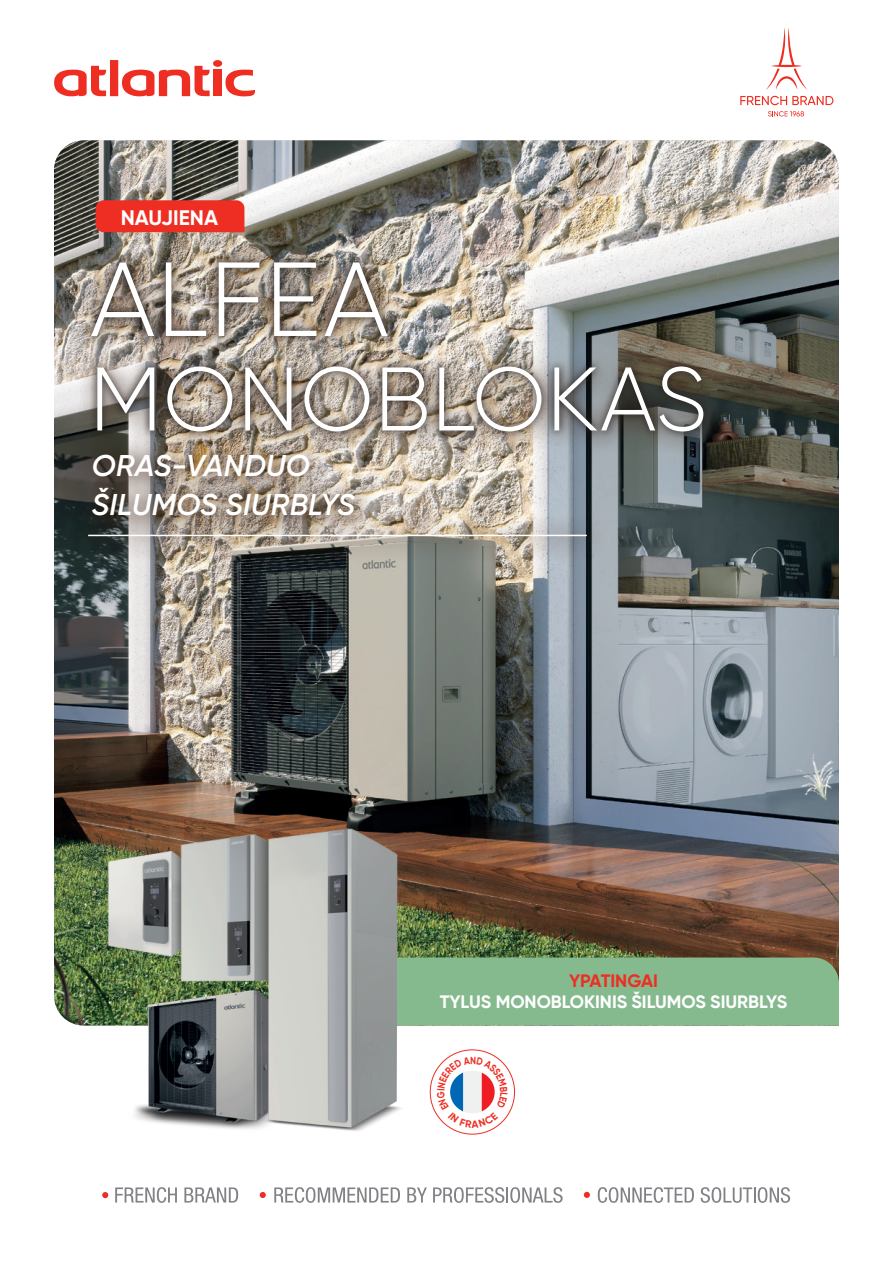
<style>
.page{position:relative;width:893px;height:1263px;background:#fff}
.page>*{position:absolute;margin:0;border:0;box-sizing:border-box;transform-origin:0 0}
.t1{font:300 105px "Gilroy";letter-spacing:.01em;color:#fff}
.t2{font:300 90px "Gilroy";letter-spacing:.01em;color:#fff}
.t3{font:italic 600 30px/39.6px "Gilroy";letter-spacing:.01em;color:#fff}
.t4{font:700 21px "Gilroy";color:#fff}
.t5{font:700 18px "Gilroy";color:#fff}
.t6{font:700 18px "Gilroy";color:#ee2e22}
</style>
<div class="page">
<img style="left:54px;top:140px;width:785px;height:885px">
<div style="left:96px;top:200px;width:148px;height:32px;background:#ee2e22"></div>
<div style="left:426px;top:957px;width:413px;height:68px;background:#85b98e"></div>
<div style="left:71px;top:242px;width:658px;height:320px;background:#331501;opacity:.75"></div>
<div style="left:84px;top:255px;width:627px;height:185px;background:#231f20;opacity:.95"></div>
<hr style="left:88px;top:535px;width:499px;height:1px;background:#fff">
<svg style="left:54px;top:60px;width:202px;height:37px"></svg>
<img style="left:86px;top:797px;width:340px;height:334px">
<svg style="left:766px;top:27px;width:41px;height:63px"></svg>
<svg style="left:740px;top:96px;width:93px;height:9px"></svg>
<svg style="left:768px;top:111px;width:36px;height:5px"></svg>
<svg style="left:102px;top:1192px;width:6px;height:6px"></svg>
<svg style="left:115px;top:1187px;width:62px;height:16px"></svg>
<svg style="left:184px;top:1187px;width:54px;height:15px"></svg>
<svg style="left:260px;top:1192px;width:6px;height:6px"></svg>
<svg style="left:274px;top:1187px;width:126px;height:16px"></svg>
<svg style="left:407px;top:1187px;width:20px;height:15px"></svg>
<svg style="left:433px;top:1187px;width:130px;height:16px"></svg>
<svg style="left:584px;top:1192px;width:6px;height:6px"></svg>
<svg style="left:598px;top:1187px;width:96px;height:16px"></svg>
<svg style="left:701px;top:1187px;width:89px;height:16px"></svg>
<svg style="left:430px;top:1049px;width:85px;height:85px"></svg>
<p class="t4" style="left:121px;top:204px;width:99px">NAUJIENA</p>
<h1 class="t1" style="left:90px;top:235px;width:301px">ALFEA</h1>
<h2 class="t2" style="left:90px;top:344px;width:619px">MONOBLOKAS</h2>
<h3 class="t3" style="left:92px;top:445px;width:265px">ORAS-VANDUO<br>ŠILUMOS SIURBLYS</h3>
<p class="t6" style="left:569px;top:970px;width:90px">YPATINGAI</p>
<p class="t5" style="left:440px;top:991px;width:349px">TYLUS MONOBLOKINIS ŠILUMOS SIURBLYS</p>
</div>
